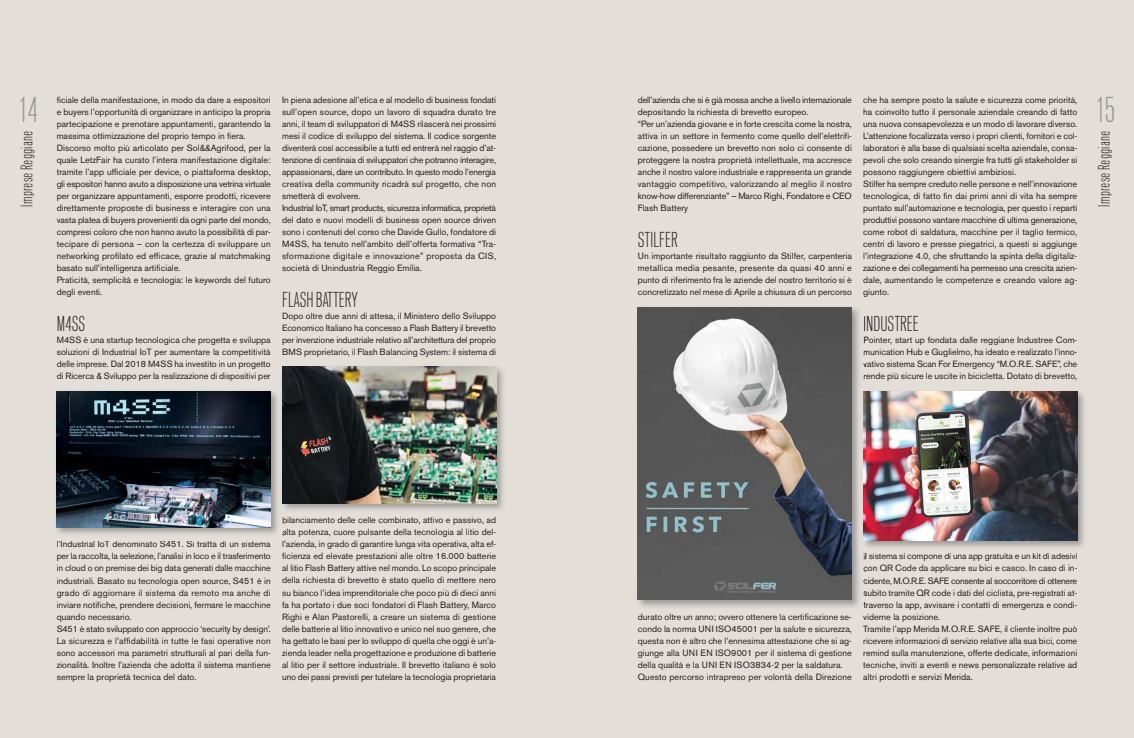
<style>
.page{position:relative;width:1134px;height:738px;background:#fff}
.page>*{position:absolute;margin:0;border:0;box-sizing:border-box;transform-origin:0 0}
.t1{font:300 condensed 30px "OPTI Venus";color:#939598}
.t2{font:300 condensed 18px "OPTI Venus";color:#231f20}
.t3{font:300 condensed 14px "OPTI Venus";letter-spacing:.02em;color:#231f20}
.t4{font:9px/12px "Akzidenz Grotesk BE";color:#231f20}
</style>
<div class="page">
<div style="left:0;top:0;width:1134px;height:737px;background:#e4ded9"></div>
<img style="left:282px;top:366px;width:221px;height:144px">
<img style="left:282px;top:367px;width:214px;height:136px">
<img style="left:56px;top:391px;width:228px;height:143px">
<svg style="left:282px;top:516px;width:2px;height:20px"></svg>
<img style="left:282px;top:386px;width:2px;height:117px">
<img style="left:57px;top:391px;width:214px;height:136px">
<img style="left:865px;top:391px;width:219px;height:157px">
<img style="left:865px;top:391px;width:212px;height:149px">
<img style="left:637px;top:307px;width:222px;height:300px">
<svg style="left:863px;top:316px;width:2px;height:64px"></svg>
<img style="left:858px;top:386px;width:7px;height:167px">
<svg style="left:863px;top:552px;width:2px;height:56px"></svg>
<img style="left:863px;top:391px;width:2px;height:149px">
<img style="left:638px;top:307px;width:214px;height:292px">
<h1 class="t1" style="left:18px;top:97px;width:22px">14</h1>
<h3 class="t3" style="left:21px;top:206px;width:77px;rotate:-90deg">Imprese Reggiane</h3>
<p class="t4" style="left:57px;top:95px;width:216px">ficiale della manifestazione, in modo da dare a espositori e buyers l’opportunità di organizzare in anticipo la propria partecipazione e prenotare appuntamenti, garantendo la massima ottimizzazione del proprio tempo in fiera.<br>Discorso molto più articolato per Sol&amp;&amp;Agrifood, per la quale LetzFair ha curato l’intera manifestazione digitale: tramite l’app ufficiale per device, o piattaforma desktop, gli espositori hanno avuto a disposizione una vetrina virtuale per organizzare appuntamenti, esporre prodotti, ricevere direttamente proposte di business e interagire con una vasta platea di buyers provenienti da ogni parte del mondo, compresi coloro che non hanno avuto la possibilità di par&shy;tecipare di persona – con la certezza di sviluppare un networking profilato ed efficace, grazie al matchmaking basato sull’intelligenza artificiale.<br>Praticità, semplicità e tecnologia: le keywords del futuro degli eventi.</p>
<h2 class="t2" style="left:57px;top:316px;width:30px">M4SS</h2>
<p class="t4" style="left:57px;top:335px;width:216px;text-align:justify">M4SS è una startup tecnologica che progetta e sviluppa soluzioni di Industrial IoT per aumentare la competitività delle imprese. Dal 2018 M4SS ha investito in un progetto di Ricerca &amp; Sviluppo per la realizzazione di dispositivi per</p>
<p class="t4" style="left:282px;top:95px;width:216px">In piena adesione all’etica e al modello di business fondati sull’open source, dopo un lavoro di squadra durato tre anni, il team di sviluppatori di M4SS rilascerà nei prossimi mesi il codice di sviluppo del sistema. Il codice sorgente diventerà così accessibile a tutti ed entrerà nel raggio d’at&shy;tenzione di centinaia di sviluppatori che potranno interagire, appassionarsi, dare un contributo. In questo modo l’energia creativa della community ricadrà sul progetto, che non smetterà di evolvere.<br>Industrial IoT, smart products, sicurezza informatica, proprietà del dato e nuovi modelli di business open source driven sono i contenuti del corso che Davide Gullo, fondatore di M4SS, ha tenuto nell’ambito dell’offerta formativa “Tra&shy;sformazione digitale e innovazione” proposta da CIS, società di Unindustria Reggio Emilia.</p>
<h2 class="t2" style="left:282px;top:292px;width:78px">FLASH BATTERY</h2>
<p class="t4" style="left:282px;top:311px;width:216px;text-align:justify">Dopo oltre due anni di attesa, il Ministero dello Sviluppo Economico Italiano ha concesso a Flash Battery il brevetto per invenzione industriale relativo all’architettura del proprio BMS proprietario, il Flash Balancing System: il sistema di</p>
<p class="t4" style="left:57px;top:539px;width:216px">l’Industrial IoT denominato S451. Si tratta di un sistema per la raccolta, la selezione, l’analisi in loco e il trasferimento in cloud o on premise dei big data generati dalle macchine industriali. Basato su tecnologia open source, S451 è in grado di aggiornare il sistema da remoto ma anche di inviare notifiche, prendere decisioni, fermare le macchine quando necessario.<br>S451 è stato sviluppato con approccio ‘security by design’.<br>La sicurezza e l’affidabilità in tutte le fasi operative non sono accessori ma parametri strutturali al pari della fun&shy;zionalità. Inoltre l’azienda che adotta il sistema mantiene sempre la proprietà tecnica del dato.</p>
<p class="t4" style="left:282px;top:515px;width:216px;text-align:justify">bilanciamento delle celle combinato, attivo e passivo, ad alta potenza, cuore pulsante della tecnologia al litio del&shy;l’azienda, in grado di garantire lunga vita operativa, alta ef&shy;ficienza ed elevate prestazioni alle oltre 16.000 batterie al litio Flash Battery attive nel mondo. Lo scopo principale della richiesta di brevetto è stato quello di mettere nero su bianco l’idea imprenditoriale che poco più di dieci anni fa ha portato i due soci fondatori di Flash Battery, Marco Righi e Alan Pastorelli, a creare un sistema di gestione delle batterie al litio innovativo e unico nel suo genere, che ha gettato le basi per lo sviluppo di quella che oggi è un’a&shy;zienda leader nella progettazione e produzione di batterie al litio per il settore industriale. Il brevetto italiano è solo uno dei passi previsti per tutelare la tecnologia proprietaria</p>
<p class="t4" style="left:638px;top:95px;width:216px">dell’azienda che si è già mossa anche a livello internazionale depositando la richiesta di brevetto europeo.<br>“Per un’azienda giovane e in forte crescita come la nostra, attiva in un settore in fermento come quello dell’elettrifi&shy;cazione, possedere un brevetto non solo ci consente di proteggere la nostra proprietà intellettuale, ma accresce anche il nostro valore industriale e rappresenta un grande vantaggio competitivo, valorizzando al meglio il nostro know-how differenziante” – Marco Righi, Fondatore e CEO Flash Battery</p>
<h2 class="t2" style="left:638px;top:232px;width:41px">STILFER</h2>
<p class="t4" style="left:638px;top:251px;width:216px;text-align:justify">Un importante risultato raggiunto da Stilfer, carpenteria metallica media pesante, presente da quasi 40 anni e punto di riferimento fra le aziende del nostro territorio si è concretizzato nel mese di Aprile a chiusura di un percorso</p>
<p class="t4" style="left:863px;top:95px;width:216px">che ha sempre posto la salute e sicurezza come priorità, ha coinvolto tutto il personale aziendale creando di fatto una nuova consapevolezza e un modo di lavorare diverso.<br>L’attenzione focalizzata verso i propri clienti, fornitori e col&shy;laboratori è alla base di qualsiasi scelta aziendale, consa&shy;pevoli che solo creando sinergie fra tutti gli stakeholder si possono raggiungere obiettivi ambiziosi.<br>Stilfer ha sempre creduto nelle persone e nell’innovazione tecnologica, di fatto fin dai primi anni di vita ha sempre puntato sull’automazione e tecnologia, per questo i reparti produttivi possono vantare macchine di ultima generazione, come robot di saldatura, macchine per il taglio termico, centri di lavoro e presse piegatrici, a questi si aggiunge l’integrazione 4.0, che sfruttando la spinta della digitaliz&shy;zazione e dei collegamenti ha permesso una crescita azien&shy;dale, aumentando le competenze e creando valore ag&shy;giunto.</p>
<h2 class="t2" style="left:863px;top:316px;width:57px">INDUSTREE</h2>
<p class="t4" style="left:863px;top:335px;width:216px;text-align:justify">Pointer, start up fondata dalle reggiane Industree Com&shy;munication Hub e Guglielmo, ha ideato e realizzato l’inno&shy;vativo sistema Scan For Emergency “M.O.R.E. SAFE”, che rende più sicure le uscite in bicicletta. Dotato di brevetto,</p>
<h1 class="t1" style="left:1095px;top:97px;width:22px">15</h1>
<h3 class="t3" style="left:1098px;top:206px;width:77px;rotate:-90deg">Imprese Reggiane</h3>
<p class="t4" style="left:638px;top:611px;width:216px">durato oltre un anno; ovvero ottenere la certificazione se&shy;condo la norma UNI ISO45001 per la salute e sicurezza, questa non è altro che l’ennesima attestazione che si ag&shy;giunge alla UNI EN ISO9001 per il sistema di gestione della qualità e la UNI EN ISO3834-2 per la saldatura.<br>Questo percorso intrapreso per volontà della Direzione</p>
<p class="t4" style="left:863px;top:551px;width:216px">il sistema si compone di una app gratuita e un kit di adesivi con QR Code da applicare su bici e casco. In caso di in&shy;cidente, M.O.R.E. SAFE consente al soccorritore di ottenere subito tramite QR code i dati del ciclista, pre-registrati at&shy;traverso la app, avvisare i contatti di emergenza e condi&shy;viderne la posizione.<br>Tramite l’app Merida M.O.R.E. SAFE, il cliente inoltre può ricevere informazioni di servizio relative alla sua bici, come remind sulla manutenzione, offerte dedicate, informazioni tecniche, inviti a eventi e news personalizzate relative ad altri prodotti e servizi Merida.</p>
</div>
